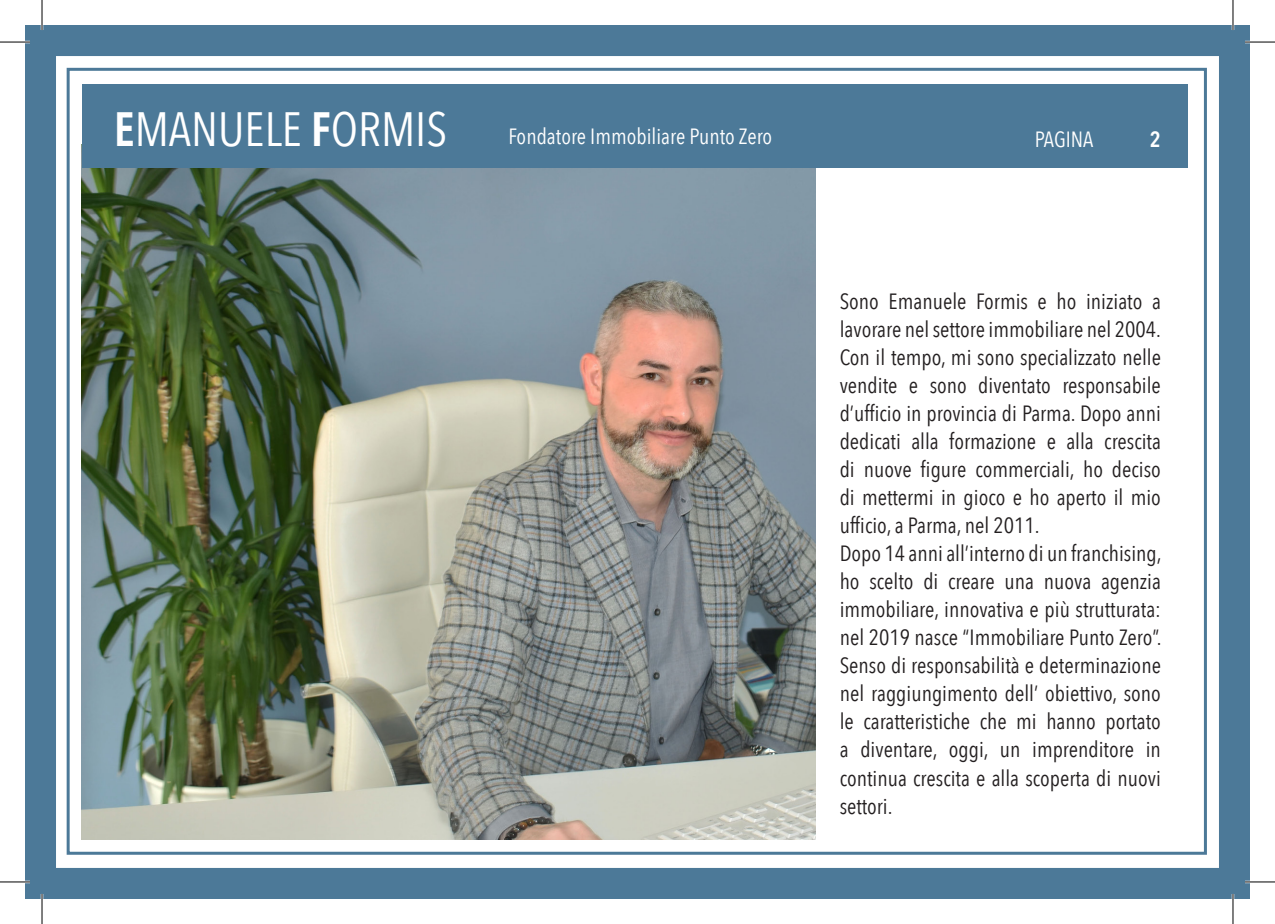
<style>
.page{position:relative;width:1275px;height:924px;background:#fff}
.page>*{position:absolute;margin:0;border:0;box-sizing:border-box;transform-origin:0 0}
.t1{font:48px "Avenir Next Condensed";color:#fff}
.t2{font:22px/28px "Avenir Next Condensed";color:#231f20;text-align:justify}
.t3{font:22px "Avenir Next Condensed";color:#fff}
.t4{font:600 22px "Avenir Next Condensed";color:#fff}
.s1{font-weight:600}
</style>
<div class="page">
<div style="left:25px;top:25px;width:1225px;height:873px;background:#4c7998"></div>
<div style="left:49px;top:49px;width:1177px;height:825px;background:#fff"></div>
<div style="left:42px;top:42px;width:1191px;height:839px;border:14px solid #4c7998"></div>
<div style="left:67px;top:68px;width:1140px;height:786px;background:#fff;border:3px solid #4c7998"></div>
<img style="left:82px;top:168px;width:733px;height:671px">
<div style="left:82px;top:85px;width:1105px;height:83px;background:#4c7998"></div>
<hr style="left:0;top:41px;width:30px;height:2px;background:#fff">
<hr style="left:1245px;top:41px;width:30px;height:2px;background:#fff">
<hr style="left:0;top:880px;width:30px;height:2px;background:#fff">
<hr style="left:1245px;top:880px;width:30px;height:2px;background:#fff">
<hr style="left:41px;top:0;width:2px;height:30px;background:#fff">
<hr style="left:41px;top:893px;width:2px;height:30px;background:#fff">
<hr style="left:1231px;top:0;width:3px;height:30px;background:#fff">
<hr style="left:1231px;top:893px;width:3px;height:30px;background:#fff">
<hr style="left:0;top:42px;width:30px;height:1px;background:#000">
<hr style="left:1245px;top:42px;width:30px;height:1px;background:#000">
<hr style="left:0;top:881px;width:30px;height:1px;background:#000">
<hr style="left:1245px;top:881px;width:30px;height:1px;background:#000">
<hr style="left:42px;top:0;width:1px;height:30px;background:#000">
<hr style="left:42px;top:893px;width:1px;height:30px;background:#000">
<hr style="left:1232px;top:0;width:1px;height:30px;background:#000">
<hr style="left:1232px;top:893px;width:1px;height:30px;background:#000">
<p class="t1" style="left:114px;top:88px;width:335px"><span class="s1">E</span>MANUELE <span class="s1">F</span>ORMIS</p>
<p class="t3" style="left:508px;top:118px;width:265px">Fondatore Immobiliare Punto Zero</p>
<p class="t3" style="left:1034px;top:121px;width:60px">PAGINA</p>
<p class="t4" style="left:1150px;top:121px;width:12px">2</p>
<p class="t2" style="left:839px;top:286px;width:323px">Sono Emanuele Formis e ho iniziato a lavorare nel settore immobiliare nel 2004.<br>Con il tempo, mi sono specializzato nelle vendite e sono diventato responsabile d’ufficio in provincia di Parma. Dopo anni dedicati alla formazione e alla crescita di nuove figure commerciali, ho deciso di mettermi in gioco e ho aperto il mio ufficio, a Parma, nel 2011.</p>
<p class="t2" style="left:839px;top:538px;width:323px">Dopo 14 anni all’interno di un franchising, ho scelto di creare una nuova agenzia immobiliare, innovativa e più strutturata: nel 2019 nasce “Immobiliare Punto Zero”.<br>Senso di responsabilità e determinazione nel raggiungimento dell’ obiettivo, sono le caratteristiche che mi hanno portato a diventare, oggi, un imprenditore in continua crescita e alla scoperta di nuovi settori.</p>
</div>
